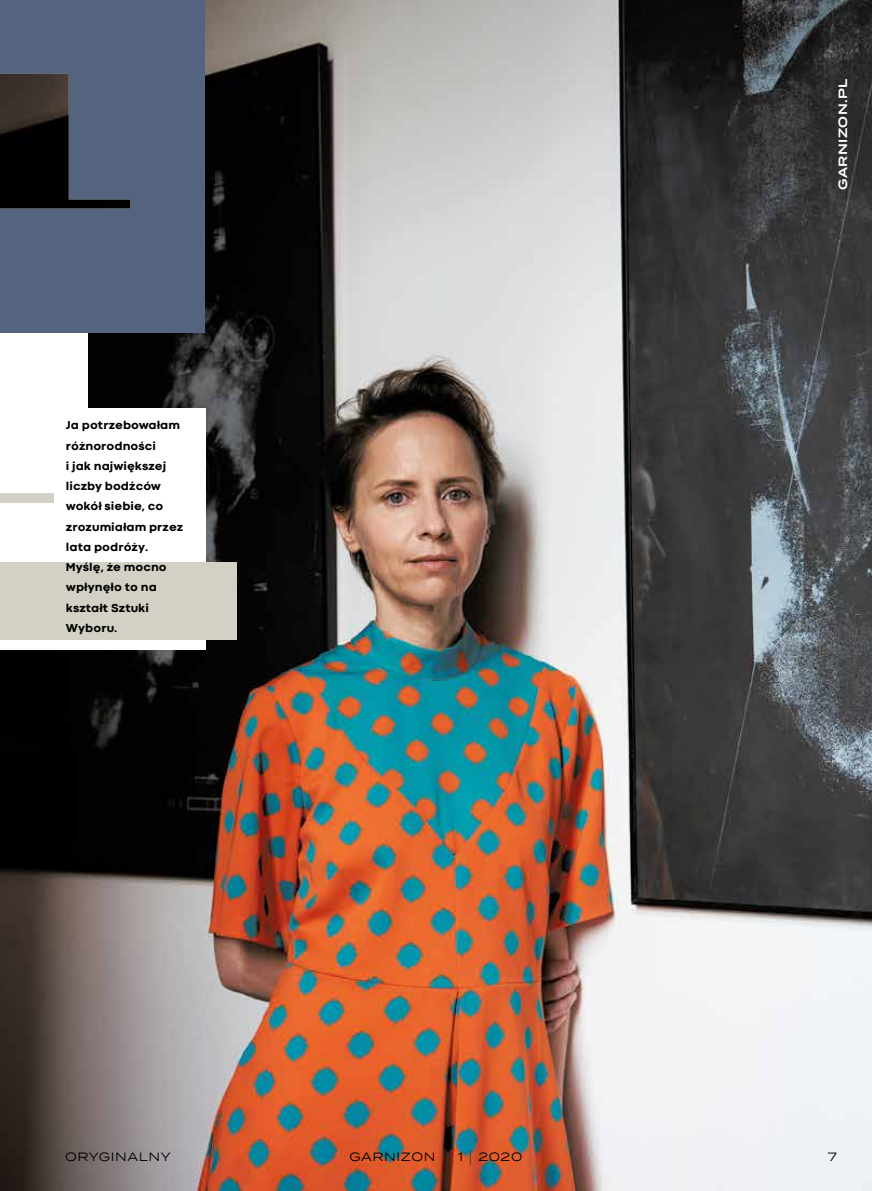
<style>
.page{position:relative;width:872px;height:1191px;background:#fff}
.page>*{position:absolute;margin:0;border:0;box-sizing:border-box;transform-origin:0 0}
.t1{font:800 12px/20.2px "Codec Cold";color:#000}
.t2{font:12px "Termina";letter-spacing:.05em;color:#000}
.t3{font:600 12px "Termina";letter-spacing:.04em;color:#fff}
.s1{font-weight:100;font-size:18px}
</style>
<div class="page">
<img style="left:0;top:0;width:872px;height:1191px">
<div style="left:0;top:332px;width:87px;height:259px;background:#fff"></div>
<div style="left:0;top:408px;width:206px;height:241px;background:#fff"></div>
<div style="left:0;top:562px;width:237px;height:78px;background:#d3d1c5"></div>
<div style="left:0;top:0;width:204px;height:332px;background:#55647e"></div>
<div style="left:0;top:493px;width:54px;height:9px;background:#d3d1c5"></div>
<img style="left:0;top:74px;width:130px;height:134px">
<p class="t1" style="left:66px;top:415px;width:119px">Ja potrzebowałam różnorodności<br>i jak największej liczby bodźców wokół siebie, co zrozumiałam przez lata podróży.<br>Myślę, że mocno wpłynęło to na kształt Sztuki<br>Wyboru.</p>
<p class="t3" style="left:834px;top:190px;width:113px;rotate:-90deg">GARNIZON.PL</p>
<p class="t2" style="left:65px;top:1148px;width:107px">ORYGINALNY</p>
<p class="t2" style="left:349px;top:1148px;width:88px">GARNIZON</p>
<p class="t2" style="left:458px;top:1148px;width:66px">1 <span class="s1">|</span> 2020</p>
<p class="t2" style="left:828px;top:1148px;width:10px">7</p>
</div>
